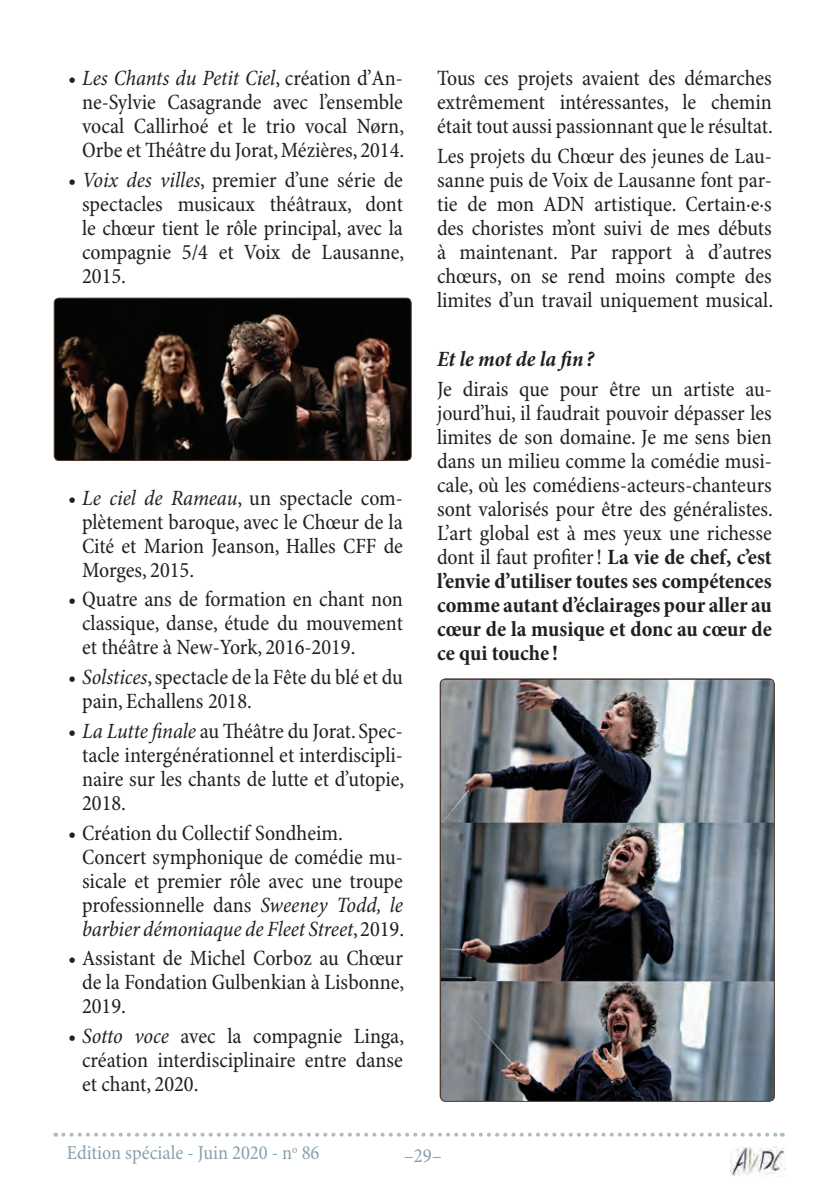
<style>
.page{position:relative;width:840px;height:1191px;background:#fff}
.page>*{position:absolute;margin:0;border:0;box-sizing:border-box;transform-origin:0 0}
.t1{font:condensed 22px/24px "Minion Pro";color:#231f20;text-align:justify}
.t2{font:italic 700 condensed 22px "Minion Pro";color:#231f20}
.t3{font:condensed 20px "Minion Pro";color:#88a1ae}
.s1{font-style:italic}
.s2{font-weight:700}
</style>
<div class="page">
<svg style="left:63px;top:1132px;width:719px;height:4px"></svg>
<img style="left:54px;top:298px;width:357px;height:162px">
<div style="left:54px;top:298px;width:357px;height:163px;border:1px solid #4f382d;border-radius:5px"></div>
<img style="left:440px;top:679px;width:334px;height:422px">
<div style="left:439px;top:678px;width:335px;height:423px;border:1px solid #4f382d;border-radius:5px"></div>
<img style="left:730px;top:1146px;width:54px;height:30px">
<p class="t1" style="left:82px;top:67px;width:323px;text-indent:-14px">• <span class="s1">Les Chants du Petit Ciel</span>, création d’An&shy;ne-Sylvie Casagrande avec l’ensemble vocal Callirhoé et le trio vocal Nørn, Orbe et Théâtre du Jorat, Mézières, 2014.</p>
<p class="t1" style="left:82px;top:169px;width:323px;text-indent:-14px">• <span class="s1">Voix des villes</span>, premier d’une série de spectacles musicaux théâtraux, dont le chœur tient le rôle principal, avec la compagnie 5/4 et Voix de Lausanne, 2015.</p>
<p class="t1" style="left:82px;top:486px;width:322px;text-indent:-14px">• <span class="s1">Le ciel de Rameau</span>, un spectacle com&shy;plètement baroque, avec le Chœur de la Cité et Marion Jeanson, Halles CFF de Morges, 2015.</p>
<p class="t1" style="left:82px;top:588px;width:322px;text-indent:-14px">• Quatre ans de formation en chant non classique, danse, étude du mouvement et théâtre à New-York, 2016-2019.</p>
<p class="t1" style="left:82px;top:666px;width:322px;text-indent:-14px">• <span class="s1">Solstices</span>, spectacle de la Fête du blé et du pain, Echallens 2018.</p>
<p class="t1" style="left:82px;top:719px;width:323px;text-indent:-14px">• <span class="s1">La Lutte finale</span> au Théâtre du Jorat. Spec&shy;tacle intergénérationnel et interdiscipli&shy;naire sur les chants de lutte et d’utopie, 2018.</p>
<p class="t1" style="left:82px;top:821px;width:323px;text-align:left;text-indent:-14px">• Création du Collectif Sondheim.<br>Concert symphonique de comédie mu&shy;sicale et premier rôle avec une troupe professionnelle dans <span class="s1">Sweeney Todd, le barbier démoniaque de Fleet Street</span>, 2019.</p>
<p class="t1" style="left:82px;top:947px;width:323px;text-indent:-14px">• Assistant de Michel Corboz au Chœur de la Fondation Gulbenkian à Lisbonne, 2019.</p>
<p class="t1" style="left:82px;top:1024px;width:323px;text-indent:-14px">• <span class="s1">Sotto voce</span> avec la compagnie Linga, création interdisciplinaire entre danse et chant, 2020.</p>
<p class="t1" style="left:437px;top:67px;width:337px">Tous ces projets avaient des démarches extrêmement intéressantes, le chemin était tout aussi passionnant que le résultat.</p>
<p class="t1" style="left:437px;top:145px;width:337px">Les projets du Chœur des jeunes de Lau&shy;sanne puis de Voix de Lausanne font par&shy;tie de mon ADN artistique. Certain·e·s des choristes m’ont suivi de mes débuts à maintenant. Par rapport à d’autres chœurs, on se rend moins compte des limites d’un travail uniquement musical.</p>
<p class="t2" style="left:437px;top:344px;width:158px">Et le mot de la fin?</p>
<p class="t1" style="left:437px;top:378px;width:337px">Je dirais que pour être un artiste au&shy;jourd’hui, il faudrait pouvoir dépasser les limites de son domaine. Je me sens bien dans un milieu comme la comédie musi&shy;cale, où les comédiens-acteurs-chanteurs sont valorisés pour être des généralistes.<br>L’art global est à mes yeux une richesse dont il faut profiter! <span class="s2">La vie de chef, c’est l’envie d’utiliser toutes ses compétences comme autant d’éclairages pour aller au cœur de la musique et donc au cœur de ce qui touche !</span></p>
<p class="t3" style="left:67px;top:1140px;width:254px">Edition spéciale - Juin 2020 - n<sup>o</sup> 86</p>
<p class="t3" style="left:403px;top:1143px;width:40px">–29–</p>
</div>
